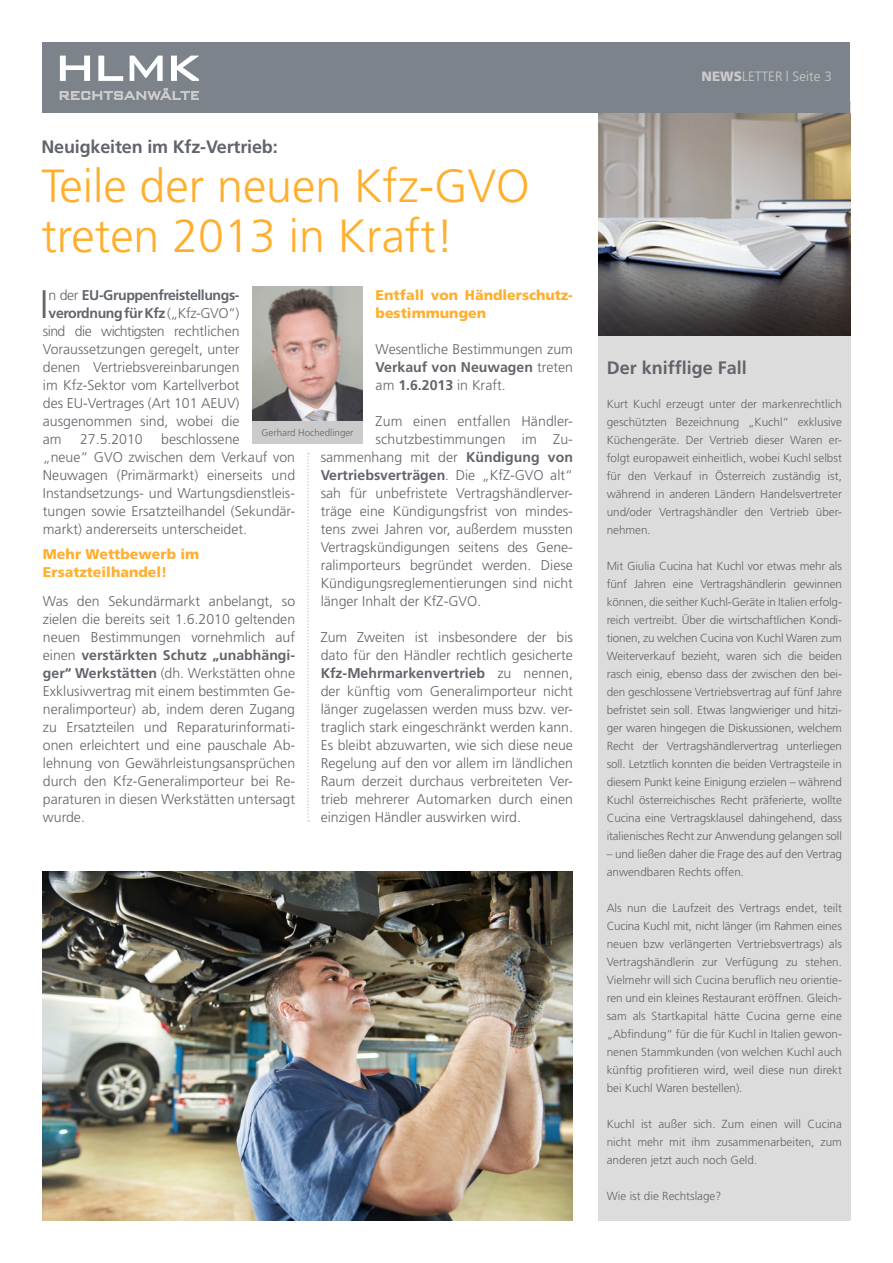
<style>
.page{position:relative;width:893px;height:1263px;background:#fff}
.page>*{position:absolute;margin:0;border:0;box-sizing:border-box;transform-origin:0 0}
.t1{font:300 46.5px/49.5px "Frutiger";color:#ffaf2e}
.t2{font:300 39.9px "Frutiger";color:#61656b}
.t3{font:700 18px "Frutiger";letter-spacing:-.01em;color:#61656b}
.t4{font:300 14.1px/18px "Frutiger";color:#61656b;text-align:justify}
.t5{font:900 14.1px/18px "Frutiger";color:#ffaf2e}
.t6{font:700 14.1px "Frutiger";letter-spacing:-.03em;color:#61656b}
.t7{font:700 14.1px "Frutiger";color:#61656b}
.t8{font:300 14.1px "Frutiger";letter-spacing:-.04em;color:#61656b}
.t9{font:300 13.5px "Frutiger";color:#cbcbcb}
.t10{font:300 11.7px/18px "Frutiger";color:#61656b;text-align:justify}
.t11{font:300 9.75px "Frutiger";color:#61656b}
.s1{font-weight:300}
.s2{font-weight:700}
.s3{font-weight:900}
</style>
<div class="page">
<img style="left:252px;top:286px;width:111px;height:135px">
<div style="left:252px;top:421px;width:111px;height:22px;background:#cbcbcb"></div>
<svg style="left:307px;top:453px;width:2px;height:369px"></svg>
<img style="left:43px;top:872px;width:529px;height:349px">
<div style="left:598px;top:102px;width:252px;height:1119px;background:#dcdcdc"></div>
<div style="left:43px;top:43px;width:807px;height:70px;background:#7c838a"></div>
<svg style="left:60px;top:88px;width:138px;height:12px"></svg>
<svg style="left:60px;top:56px;width:30px;height:25px"></svg>
<svg style="left:98px;top:56px;width:25px;height:25px"></svg>
<svg style="left:130px;top:56px;width:33px;height:25px"></svg>
<svg style="left:171px;top:56px;width:27px;height:25px"></svg>
<img style="left:598px;top:113px;width:252px;height:223px">
<h3 class="t3" style="left:41px;top:136px;width:238px">Neuigkeiten im Kfz-Vertrieb:</h3>
<h1 class="t1" style="left:41px;top:161px;width:490px">Teile der neuen Kfz-GVO treten 2013 in Kraft!</h1>
<h2 class="t2" style="left:40px;top:281px;width:10px">I</h2>
<p class="t6" style="left:49px;top:286px;width:190px"><span class="s1">n der</span> EU-Gruppenfreistellungs--</p>
<p class="t5" style="left:376px;top:286px;width:199px">Entfall von Händlerschutz&shy;bestimmungen</p>
<p class="t4" style="left:376px;top:340px;width:199px">Wesentliche Bestimmungen zum <span class="s2">Verkauf von Neuwagen</span> treten am <span class="s2">1.6.2013</span> in Kraft.</p>
<p class="t4" style="left:376px;top:412px;width:199px">Zum einen entfallen Händler-</p>
<p class="t4" style="left:376px;top:430px;width:199px">schutzbestimmungen im Zu-</p>
<p class="t4" style="left:321px;top:448px;width:254px">sammenhang mit der <span class="s2">Kündigung von</span></p>
<p class="t7" style="left:321px;top:467px;width:254px">Vertriebsverträgen<span class="s1">. Die „KfZ-GVO alt“</span></p>
<p class="t4" style="left:321px;top:484px;width:254px">sah für unbefristete Vertragshändlerver-</p>
<p class="t4" style="left:321px;top:502px;width:254px">träge eine Kündigungsfrist von mindes-</p>
<p class="t4" style="left:321px;top:520px;width:254px">tens zwei Jahren vor, außerdem mussten</p>
<p class="t4" style="left:321px;top:538px;width:254px">Vertragskündigungen seitens des Gene-</p>
<p class="t4" style="left:321px;top:556px;width:254px">ralimporteurs begründet werden. Diese</p>
<p class="t4" style="left:321px;top:574px;width:254px">Kündigungsreglementierungen sind nicht</p>
<p class="t4" style="left:321px;top:592px;width:162px">länger Inhalt der KfZ-GVO.</p>
<p class="t4" style="left:321px;top:628px;width:254px">Zum Zweiten ist insbesondere der bis dato für den Händler rechtlich gesicherte <span class="s2">Kfz-Mehrmarkenvertrieb</span> zu nennen, der künftig vom Generalimporteur nicht länger zugelassen werden muss bzw. ver&shy;traglich stark eingeschränkt werden kann.<br>Es bleibt abzuwarten, wie sich diese neue Regelung auf den vor allem im ländlichen Raum derzeit durchaus verbreiteten Ver&shy;trieb mehrerer Automarken durch einen einzigen Händler auswirken wird.</p>
<p class="t6" style="left:49px;top:304px;width:192px">verordnung für Kfz <span class="s1">(„Kfz-GVO“)</span></p>
<p class="t8" style="left:43px;top:323px;width:198px">sind die wichtigsten rechtlichen</p>
<p class="t4" style="left:43px;top:340px;width:198px">Voraussetzungen geregelt, unter</p>
<p class="t4" style="left:43px;top:358px;width:198px">denen Vertriebsvereinbarungen</p>
<p class="t4" style="left:43px;top:376px;width:198px">im Kfz-Sektor vom Kartellverbot</p>
<p class="t4" style="left:43px;top:394px;width:198px">des EU-Vertrages (Art 101 AEUV)</p>
<p class="t4" style="left:43px;top:412px;width:198px">ausgenommen sind, wobei die</p>
<p class="t4" style="left:43px;top:430px;width:20px">am</p>
<p class="t4" style="left:80px;top:430px;width:64px">27.5.2010</p>
<p class="t11" style="left:262px;top:427px;width:93px">Gerhard Hochedlinger</p>
<p class="t4" style="left:43px;top:430px;width:254px;text-align:left;text-indent:118px">beschlossene<br>„neue“ GVO zwischen dem Verkauf von Neuwagen (Primärmarkt) einerseits und Instandsetzungs- und Wartungsdienstleis&shy;tungen sowie Ersatzteilhandel (Sekundär&shy;markt) andererseits unterscheidet.</p>
<p class="t5" style="left:43px;top:545px;width:158px">Mehr Wettbewerb im<br>Ersatzteilhandel!</p>
<p class="t4" style="left:43px;top:592px;width:254px">Was den Sekundärmarkt anbelangt, so zielen die bereits seit 1.6.2010 geltenden neuen Bestimmungen vornehmlich auf einen <span class="s2">verstärkten Schutz „unabhängi&shy;ger“ Werkstätten</span> (dh. Werkstätten ohne Exklusivvertrag mit einem bestimmten Ge&shy;neralimporteur) ab, indem deren Zugang zu Ersatzteilen und Reparaturinformati&shy;onen erleichtert und eine pauschale Ab&shy;lehnung von Gewährleistungsansprüchen durch den Kfz-Generalimporteur bei Re&shy;paraturen in diesen Werkstätten untersagt wurde.</p>
<p class="t9" style="left:701px;top:69px;width:132px"><span class="s3">NEWS</span>LETTER | Seite 3</p>
<h3 class="t3" style="left:607px;top:358px;width:142px">Der knifflige Fall</h3>
<p class="t10" style="left:607px;top:395px;width:237px">Kurt Kuchl erzeugt unter der markenrechtlich geschützten Bezeichnung „Kuchl“ exklusive Küchengeräte. Der Vertrieb dieser Waren er&shy;folgt europaweit einheitlich, wobei Kuchl selbst für den Verkauf in Österreich zuständig ist, während in anderen Ländern Handelsvertreter und/oder Vertragshändler den Vertrieb über&shy;nehmen.</p>
<p class="t10" style="left:607px;top:557px;width:237px">Mit Giulia Cucina hat Kuchl vor etwas mehr als fünf Jahren eine Vertragshändlerin gewinnen können, die seither Kuchl-Geräte in Italien erfolg&shy;reich vertreibt. Über die wirtschaftlichen Kondi&shy;tionen, zu welchen Cucina von Kuchl Waren zum Weiterverkauf bezieht, waren sich die beiden rasch einig, ebenso dass der zwischen den bei&shy;den geschlossene Vertriebsvertrag auf fünf Jahre befristet sein soll. Etwas langwieriger und hitzi&shy;ger waren hingegen die Diskussionen, welchem Recht der Vertragshändlervertrag unterliegen soll. Letztlich konnten die beiden Vertragsteile in diesem Punkt keine Einigung erzielen – während Kuchl österreichisches Recht präferierte, wollte Cucina eine Vertragsklausel dahingehend, dass italienisches Recht zur Anwendung gelangen soll</p>
<p class="t10" style="left:607px;top:844px;width:237px">– und ließen daher die Frage des auf den Vertrag anwendbaren Rechts offen.</p>
<p class="t10" style="left:607px;top:898px;width:237px">Als nun die Laufzeit des Vertrags endet, teilt Cucina Kuchl mit, nicht länger (im Rahmen eines neuen bzw verlängerten Vertriebsvertrags) als Vertragshändlerin zur Verfügung zu stehen.<br>Vielmehr will sich Cucina beruflich neu orientie&shy;ren und ein kleines Restaurant eröffnen. Gleich&shy;sam als Startkapital hätte Cucina gerne eine „Abfindung“ für die für Kuchl in Italien gewon&shy;nenen Stammkunden (von welchen Kuchl auch künftig profitieren wird, weil diese nun direkt bei Kuchl Waren bestellen).</p>
<p class="t10" style="left:607px;top:1114px;width:237px">Kuchl ist außer sich. Zum einen will Cucina nicht mehr mit ihm zusammenarbeiten, zum anderen jetzt auch noch Geld.</p>
<p class="t10" style="left:607px;top:1186px;width:116px">Wie ist die Rechtslage?</p>
</div>
